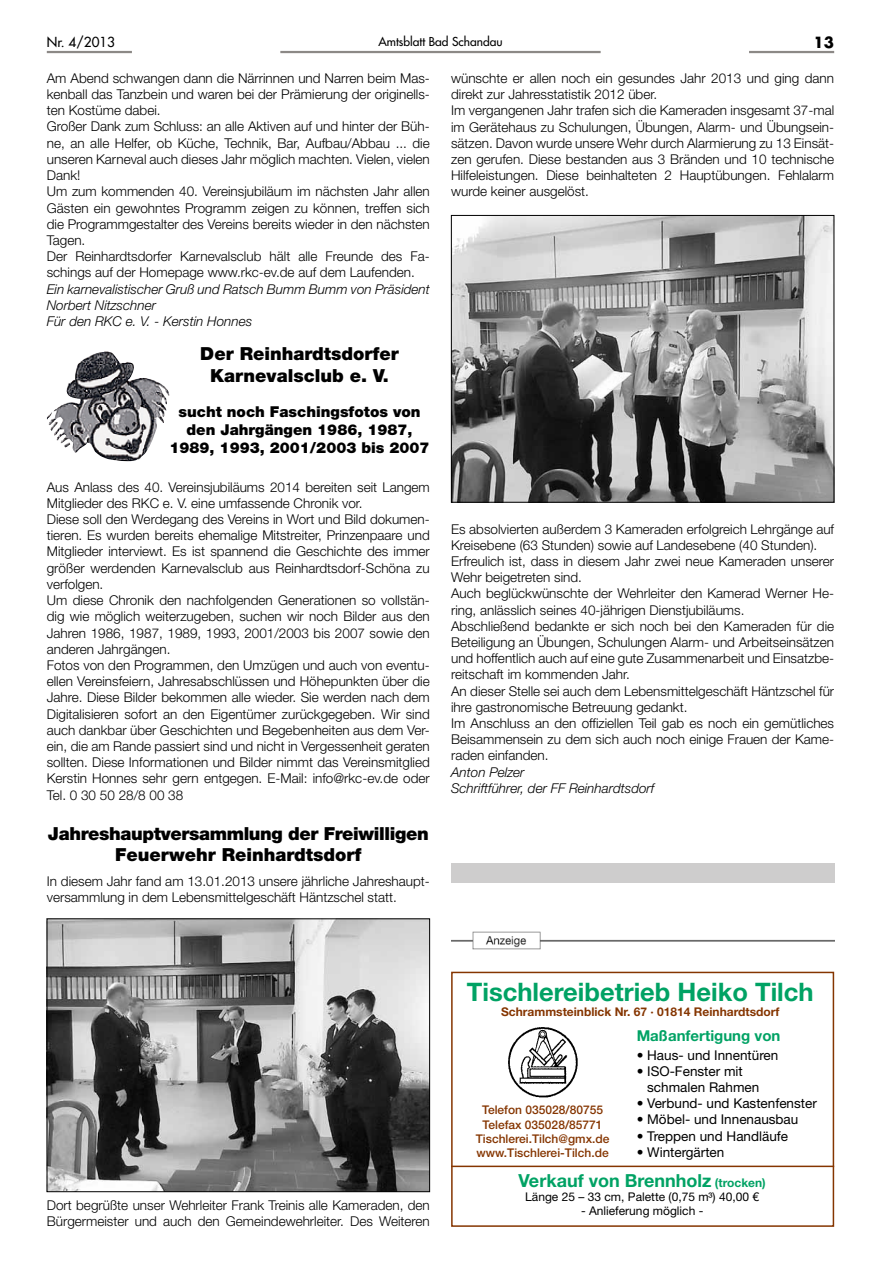
<style>
.page{position:relative;width:881px;height:1263px;background:#fff}
.page>*{position:absolute;margin:0;border:0;box-sizing:border-box;transform-origin:0 0}
.t1{font:700 25.5px "Helvetica Neue LT";color:#00a264}
.t2{font:900 18px/21.6px "Helvetica Neue LT";letter-spacing:-.02em;color:#000;text-align:center}
.t3{font:900 18px/21.6px "Helvetica Neue LT";color:#000;text-align:center}
.t4{font:700 18px "Helvetica Neue LT";color:#00a264}
.t5{font:900 15px/18px "Helvetica Neue LT";color:#000;text-align:center}
.t6{font:700 15px "Helvetica Neue LT";color:#00a264}
.t7{font:700 15px "Futura LT";color:#000}
.t8{font:300 13.5px/16.2px "Helvetica Neue LT";color:#000}
.t9{font:italic 300 13.5px/16.2px "Helvetica Neue LT";color:#000}
.t10{font:13.5px/16.2px "Helvetica Neue LT Roman OV FXLWCA";color:#000}
.t11{font:13.5px "Futura LT";color:#000}
.t12{font:500 12px/14.4px "Helvetica Neue LT";color:#853500;text-align:center}
.t13{font:12px "Helvetica Neue LT Roman OV FXLWCA";color:#000}
.t14{font:700 12px "Helvetica Neue LT";color:#853500}
.t15{font:12px "Futura LT";color:#000}
.s1{font-size:12px}
</style>
<div class="page">
<hr style="left:280px;top:51px;width:320px;height:2px;background:#8c8986">
<hr style="left:47px;top:51px;width:85px;height:2px;background:#8c8986">
<hr style="left:748px;top:51px;width:85px;height:2px;background:#8c8986">
<img style="left:49px;top:920px;width:378px;height:270px">
<div style="left:47px;top:918px;width:382px;height:274px;border:1px solid #000"></div>
<img style="left:453px;top:217px;width:378px;height:283px">
<div style="left:451px;top:215px;width:382px;height:287px;border:1px solid #000"></div>
<img style="left:508px;top:1027px;width:70px;height:71px">
<div style="left:451px;top:972px;width:382px;height:255px;border:2px solid #853500"></div>
<hr style="left:451px;top:1165px;width:382px;height:2px;background:#853500">
<img style="left:451px;top:931px;width:382px;height:19px">
<img style="left:47px;top:351px;width:122px;height:110px">
<div style="left:451px;top:863px;width:382px;height:19px;background:#cecdcd"></div>
<p class="t11" style="left:47px;top:33px;width:70px">Nr. 4/2013</p>
<p class="t15" style="left:378px;top:33px;width:126px">Amtsblatt Bad Schandau</p>
<p class="t7" style="left:813px;top:33px;width:22px">13</p>
<p class="t8" style="left:47px;top:70px;width:384px">Am Abend schwangen dann die Närrinnen und Narren beim Mas&shy;kenball das Tanzbein und waren bei der Prämierung der originells&shy;ten Kostüme dabei.<br>Großer Dank zum Schluss: an alle Aktiven auf und hinter der Büh&shy;ne, an alle Helfer, ob Küche, Technik, Bar, Aufbau/Abbau ... die unseren Karneval auch dieses Jahr möglich machten. Vielen, vielen Dank!<br>Um zum kommenden 40. Vereinsjubiläum im nächsten Jahr allen Gästen ein gewohntes Programm zeigen zu können, treffen sich die Programmgestalter des Vereins bereits wieder in den nächsten Tagen.<br>Der Reinhardtsdorfer Karnevalsclub hält alle Freunde des Fa&shy;schings auf der Homepage www.rkc-ev.de auf dem Laufenden.</p>
<p class="t9" style="left:47px;top:280px;width:384px">Ein karnevalistischer Gruß und Ratsch Bumm Bumm von Präsident<br>Norbert Nitzschner<br>Für den RKC e. V. - Kerstin Honnes</p>
<h2 class="t3" style="left:200px;top:343px;width:200px">Der Reinhardtsdorfer<br>Karnevalsclub e. V.</h2>
<p class="t5" style="left:169px;top:402px;width:261px">sucht noch Faschingsfotos von den Jahrgängen 1986, 1987,<br>1989, 1993, 2001/2003 bis 2007</p>
<p class="t8" style="left:47px;top:478px;width:384px">Aus Anlass des 40. Vereinsjubiläums 2014 bereiten seit Langem Mitglieder des RKC e. V. eine umfassende Chronik vor.<br>Diese soll den Werdegang des Vereins in Wort und Bild dokumen&shy;tieren. Es wurden bereits ehemalige Mitstreiter, Prinzenpaare und Mitglieder interviewt. Es ist spannend die Geschichte des immer größer werdenden Karnevalsclub aus Reinhardtsdorf-Schöna zu verfolgen.<br>Um diese Chronik den nachfolgenden Generationen so vollstän&shy;dig wie möglich weiterzugeben, suchen wir noch Bilder aus den Jahren 1986, 1987, 1989, 1993, 2001/2003 bis 2007 sowie den anderen Jahrgängen.<br>Fotos von den Programmen, den Umzügen und auch von eventu&shy;ellen Vereinsfeiern, Jahresabschlüssen und Höhepunkten über die Jahre. Diese Bilder bekommen alle wieder. Sie werden nach dem Digitalisieren sofort an den Eigentümer zurückgegeben. Wir sind auch dankbar über Geschichten und Begebenheiten aus dem Ver&shy;ein, die am Rande passiert sind und nicht in Vergessenheit geraten sollten. Diese Informationen und Bilder nimmt das Vereinsmitglied Kerstin Honnes sehr gern entgegen. E-Mail: info@rkc-ev.de oder Tel. 0 30 50 28/8 00 38</p>
<h2 class="t2" style="left:48px;top:822px;width:382px">Jahreshauptversammlung der Freiwilligen<br>Feuerwehr Reinhardtsdorf</h2>
<p class="t8" style="left:47px;top:873px;width:384px">In diesem Jahr fand am 13.01.2013 unsere jährliche Jahreshaupt&shy;versammlung in dem Lebensmittelgeschäft Häntzschel statt.</p>
<p class="t8" style="left:451px;top:70px;width:384px">wünschte er allen noch ein gesundes Jahr 2013 und ging dann direkt zur Jahresstatistik 2012 über.<br>Im vergangenen Jahr trafen sich die Kameraden insgesamt 37-mal im Gerätehaus zu Schulungen, Übungen, Alarm- und Übungsein&shy;sätzen. Davon wurde unsere Wehr durch Alarmierung zu 13 Einsät&shy;zen gerufen. Diese bestanden aus 3 Bränden und 10 technische Hilfeleistungen. Diese beinhalteten 2 Hauptübungen. Fehlalarm wurde keiner ausgelöst.</p>
<p class="t8" style="left:451px;top:520px;width:384px">Es absolvierten außerdem 3 Kameraden erfolgreich Lehrgänge auf Kreisebene (63 Stunden) sowie auf Landesebene (40 Stunden).<br>Erfreulich ist, dass in diesem Jahr zwei neue Kameraden unserer Wehr beigetreten sind.<br>Auch beglückwünschte der Wehrleiter den Kamerad Werner He&shy;ring, anlässlich seines 40-jährigen Dienstjubiläums.<br>Abschließend bedankte er sich noch bei den Kameraden für die Beteiligung an Übungen, Schulungen Alarm- und Arbeitseinsätzen und hoffentlich auch auf eine gute Zusammenarbeit und Einsatzbe&shy;reitschaft im kommenden Jahr.<br>An dieser Stelle sei auch dem Lebensmittelgeschäft Häntzschel für ihre gastronomische Betreuung gedankt.<br>Im Anschluss an den offiziellen Teil gab es noch ein gemütliches Beisammensein zu dem sich auch noch einige Frauen der Kame&shy;raden einfanden.</p>
<p class="t9" style="left:451px;top:764px;width:205px">Anton Pelzer<br>Schriftführer, der FF Reinhardtsdorf</p>
<h1 class="t1" style="left:467px;top:976px;width:348px">Tischlereibetrieb Heiko Tilch</h1>
<p class="t14" style="left:501px;top:1004px;width:280px">Schrammsteinblick Nr. 67 · 01814 Reinhardtsdorf</p>
<p class="t8" style="left:47px;top:1197px;width:384px">Dort begrüßte unser Wehrleiter Frank Treinis alle Kameraden, den<br>Bürgermeister und auch den Gemeindewehrleiter. Des Weiteren</p>
<p class="t12" style="left:475px;top:1102px;width:135px">Telefon 035028/80755<br>Telefax 035028/85771<br>Tischlerei.Tilch@gmx.de www.Tischlerei-Tilch.de</p>
<p class="t6" style="left:636px;top:1026px;width:145px">Maßanfertigung von</p>
<p class="t10" style="left:636px;top:1046px;width:143px">• Haus- und Innentüren</p>
<p class="t10" style="left:647px;top:1063px;width:114px;text-indent:-11px">• ISO-Fenster mit schmalen Rahmen</p>
<p class="t10" style="left:636px;top:1095px;width:182px">• Verbund- und Kastenfenster</p>
<p class="t10" style="left:636px;top:1111px;width:163px">• Möbel- und Innenausbau</p>
<p class="t10" style="left:636px;top:1127px;width:153px">• Treppen und Handläufe</p>
<p class="t10" style="left:636px;top:1144px;width:89px">• Wintergärten</p>
<h2 class="t4" style="left:518px;top:1169px;width:248px">Verkauf von Brennholz <span class="s1">(trocken)</span></h2>
<p class="t13" style="left:525px;top:1189px;width:235px">Länge 25 – 33 cm, Palette (0,75 m³) 40,00 €</p>
<p class="t13" style="left:580px;top:1204px;width:124px">- Anlieferung möglich -</p>
</div>
